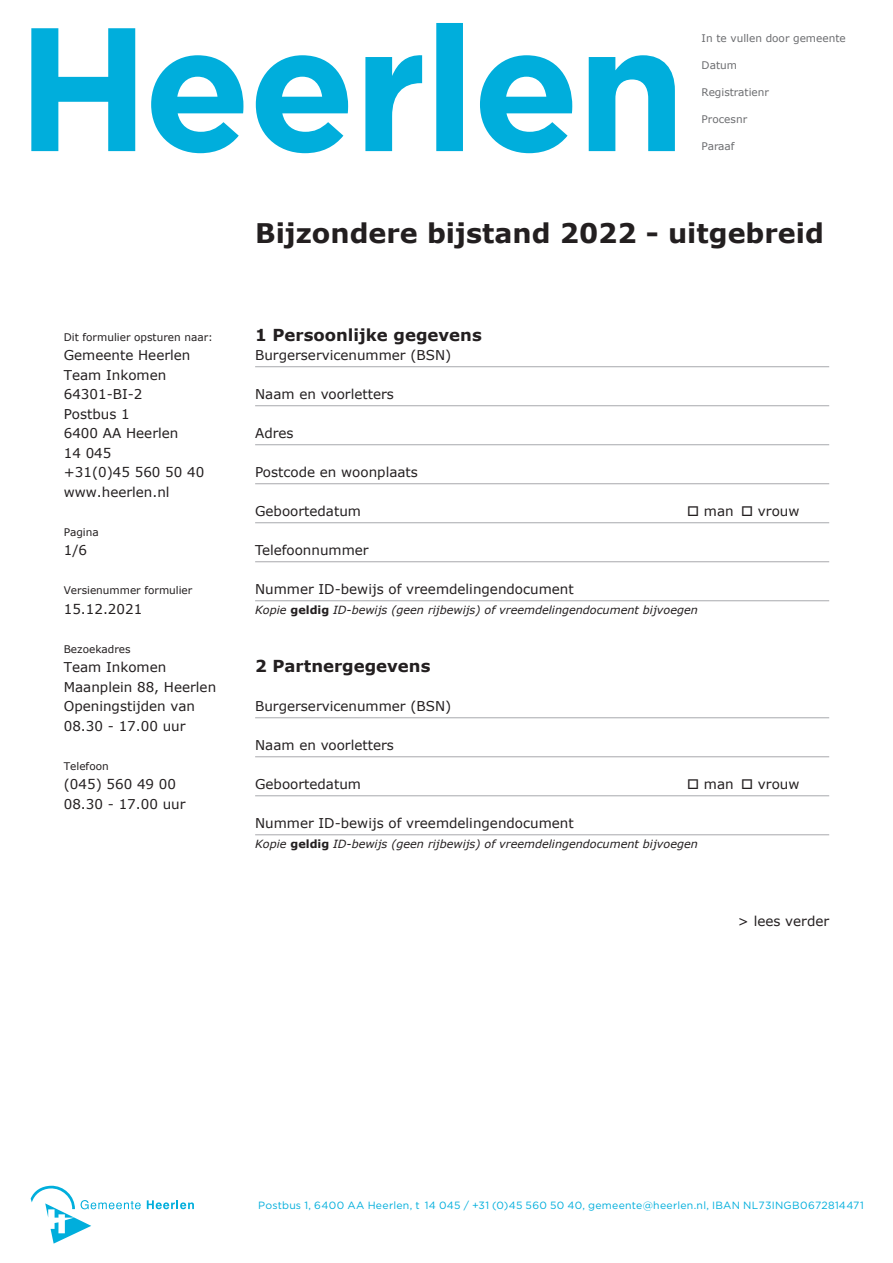
<style>
.page{position:relative;width:893px;height:1263px;background:#fff}
.page>*{position:absolute;margin:0;border:0;box-sizing:border-box;transform-origin:0 0}
.t1{font:700 27px "Verdana";color:#231f20}
.t2{font:700 16.5px "Verdana";color:#231f20}
.t3{font:13.5px/19.5px "Verdana";color:#231f20}
.t4{font:italic 11.25px "Verdana";color:#231f20}
.t5{font:10.5px "Gotham";letter-spacing:.025em;color:#00aedc}
.t6{font:10.5px "Verdana";color:#231f20}
.t7{font:10.5px "Verdana";color:#6c6d70}
.s1{font-weight:700;font-style:normal}
</style>
<div class="page">
<svg style="left:31px;top:23px;width:644px;height:130px"></svg>
<svg style="left:31px;top:1185px;width:110px;height:58px"></svg>
<svg style="left:147px;top:1200px;width:47px;height:9px"></svg>
<hr style="left:255px;top:366px;width:574px;height:1px;background:#a8a9ad">
<hr style="left:255px;top:405px;width:574px;height:1px;background:#a8a9ad">
<hr style="left:255px;top:444px;width:574px;height:1px;background:#a8a9ad">
<hr style="left:255px;top:483px;width:574px;height:1px;background:#a8a9ad">
<hr style="left:255px;top:522px;width:574px;height:1px;background:#a8a9ad">
<hr style="left:255px;top:561px;width:574px;height:1px;background:#a8a9ad">
<hr style="left:255px;top:600px;width:574px;height:1px;background:#a8a9ad">
<hr style="left:255px;top:717px;width:574px;height:1px;background:#a8a9ad">
<hr style="left:255px;top:756px;width:574px;height:1px;background:#a8a9ad">
<hr style="left:255px;top:795px;width:574px;height:1px;background:#a8a9ad">
<hr style="left:255px;top:834px;width:574px;height:1px;background:#a8a9ad">
<p class="t6" style="left:64px;top:330px;width:151px">Dit formulier opsturen naar:</p>
<p class="t3" style="left:64px;top:345px;width:142px">Gemeente Heerlen<br>Team Inkomen<br>64301-BI-2<br>Postbus 1<br>6400 AA Heerlen<br>14 045<br>+31(0)45 560 50 40 www.heerlen.nl</p>
<p class="t6" style="left:64px;top:525px;width:37px">Pagina</p>
<p class="t3" style="left:64px;top:540px;width:25px">1/6</p>
<p class="t6" style="left:64px;top:584px;width:130px">Versienummer formulier</p>
<p class="t3" style="left:64px;top:598px;width:80px">15.12.2021</p>
<p class="t6" style="left:64px;top:642px;width:68px">Bezoekadres</p>
<p class="t3" style="left:64px;top:657px;width:154px">Team Inkomen<br>Maanplein 88, Heerlen<br>Openingstijden van<br>08.30 - 17.00 uur</p>
<p class="t6" style="left:64px;top:759px;width:46px">Telefoon</p>
<p class="t3" style="left:64px;top:774px;width:123px">(045) 560 49 00<br>08.30 - 17.00 uur</p>
<p class="t7" style="left:702px;top:32px;width:146px">In te vullen door gemeente</p>
<p class="t7" style="left:702px;top:59px;width:37px">Datum</p>
<p class="t7" style="left:702px;top:86px;width:69px">Registratienr</p>
<p class="t7" style="left:702px;top:113px;width:47px">Procesnr</p>
<p class="t7" style="left:702px;top:140px;width:34px">Paraaf</p>
<h1 class="t1" style="left:255px;top:216px;width:570px">Bijzondere bijstand 2022 - uitgebreid</h1>
<p class="t2" style="left:255px;top:324px;width:228px">1 Persoonlijke gegevens</p>
<p class="t3" style="left:255px;top:345px;width:198px">Burgerservicenummer (BSN)</p>
<p class="t3" style="left:255px;top:384px;width:140px">Naam en voorletters</p>
<p class="t3" style="left:255px;top:423px;width:40px">Adres</p>
<p class="t3" style="left:255px;top:462px;width:164px">Postcode en woonplaats</p>
<p class="t3" style="left:255px;top:501px;width:107px">Geboortedatum</p>
<p class="t3" style="left:687px;top:501px;width:114px">□ man □ vrouw</p>
<p class="t3" style="left:255px;top:540px;width:115px">Telefoonnummer</p>
<p class="t3" style="left:255px;top:579px;width:320px">Nummer ID-bewijs of vreemdelingendocument</p>
<p class="t4" style="left:255px;top:602px;width:444px">Kopie <span class="s1">geldig</span> ID-bewijs (geen rijbewijs) of vreemdelingendocument bijvoegen</p>
<p class="t2" style="left:255px;top:656px;width:177px">2 Partnergegevens</p>
<p class="t3" style="left:255px;top:696px;width:198px">Burgerservicenummer (BSN)</p>
<p class="t3" style="left:255px;top:735px;width:140px">Naam en voorletters</p>
<p class="t3" style="left:255px;top:774px;width:107px">Geboortedatum</p>
<p class="t3" style="left:687px;top:774px;width:114px">□ man □ vrouw</p>
<p class="t3" style="left:255px;top:813px;width:320px">Nummer ID-bewijs of vreemdelingendocument</p>
<p class="t4" style="left:255px;top:836px;width:444px">Kopie <span class="s1">geldig</span> ID-bewijs (geen rijbewijs) of vreemdelingendocument bijvoegen</p>
<p class="t3" style="left:738px;top:910px;width:93px">&gt; lees verder</p>
<p class="t5" style="left:258px;top:1199px;width:607px">Postbus 1, 6400 AA Heerlen, t 14 045 / +31 (0)45 560 50 40, gemeente@heerlen.nl, IBAN NL73INGB0672814471</p>
</div>
